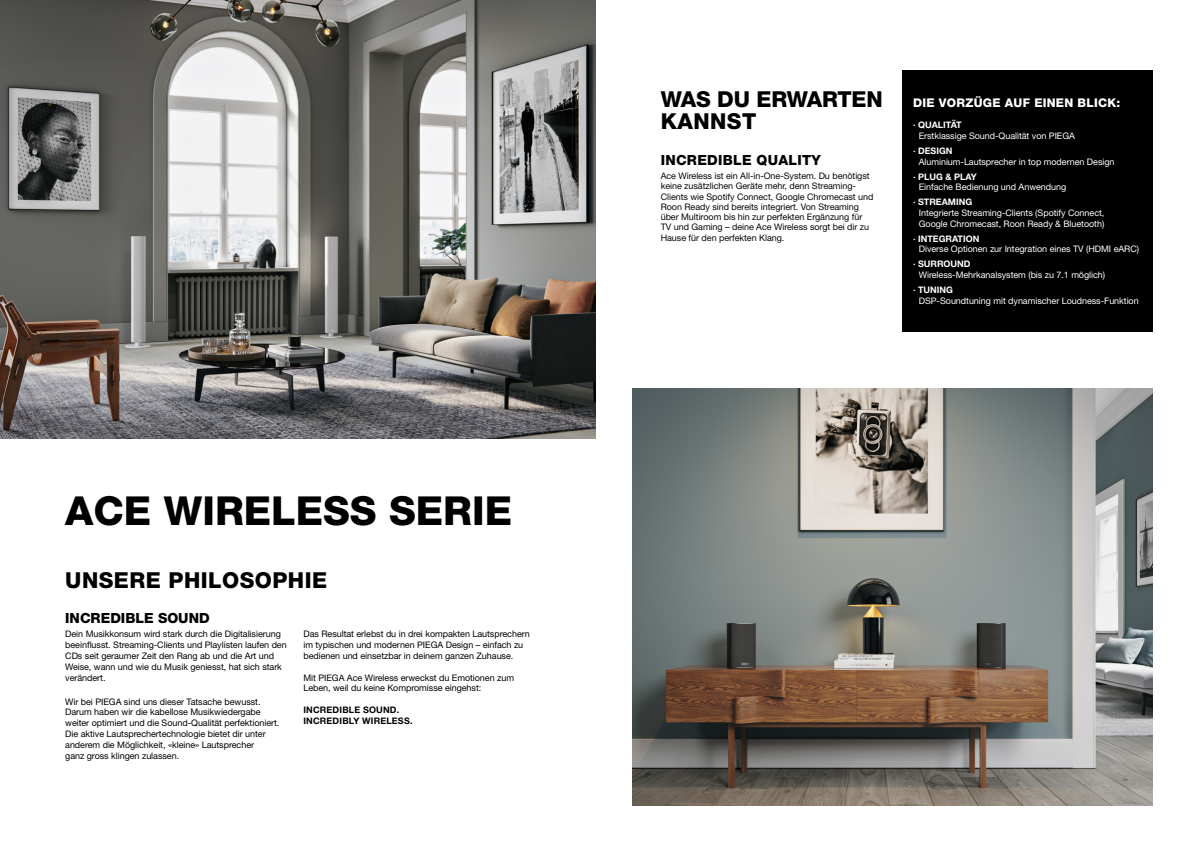
<style>
.page{position:relative;width:1191px;height:842px;background:#fff}
.page>*{position:absolute;margin:0;border:0;box-sizing:border-box;transform-origin:0 0}
.t1{font:800 40px "Helvetica Neue LT Std";color:#000}
.t2{font:800 22px/22px "Helvetica Neue LT Std";letter-spacing:-.01em;color:#000}
.t3{font:800 22px "Helvetica Neue LT Std";letter-spacing:.02em;color:#000}
.t4{font:800 14px "Helvetica Neue LT Std";letter-spacing:.02em;color:#000}
.t5{font:800 14px "Helvetica Neue LT Std";color:#000}
.t6{font:800 12px "Helvetica Neue LT Std";letter-spacing:.02em;color:#fff}
.t7{font:9px/10.8px "Helvetica Neue LT Std";letter-spacing:-.005em;color:#000}
.t8{font:9px/10.8px "Helvetica Neue LT Std";letter-spacing:-.005em;color:#fff}
.t9{font:9px/10.3px "Helvetica Neue LT Std";letter-spacing:-.005em;color:#0b0605}
.t10{font:700 9px "Helvetica Neue LT Std";color:#fff}
.t11{font:700 9px/10.8px "Helvetica Neue LT Std";letter-spacing:.02em;color:#000}
</style>
<div class="page">
<div style="left:901px;top:70px;width:251px;height:262px;background:#000"></div>
<img style="left:632px;top:388px;width:520px;height:417px">
<img style="left:0;top:0;width:595px;height:438px">
<h1 class="t1" style="left:65px;top:487px;width:448px">ACE WIRELESS SERIE</h1>
<h2 class="t3" style="left:65px;top:567px;width:263px">UNSERE PHILOSOPHIE</h2>
<h3 class="t5" style="left:65px;top:610px;width:146px">INCREDIBLE SOUND</h3>
<p class="t7" style="left:65px;top:629px;width:223px">Dein Musikkonsum wird stark durch die Digitalisierung beeinflusst. Streaming-Clients und Playlisten laufen den CDs seit geraumer Zeit den Rang ab und die Art und Weise, wann und wie du Musik geniesst, hat sich stark verändert.</p>
<p class="t7" style="left:65px;top:696px;width:216px">Wir bei PIEGA sind uns dieser Tatsache bewusst.<br>Darum haben wir die kabellose Musikwiedergabe weiter optimiert und die Sound-Qualität perfektioniert.<br>Die aktive Lautsprechertechnologie bietet dir unter anderem die Möglichkeit, «kleine» Lautsprecher<br>ganz gross klingen zulassen.</p>
<p class="t7" style="left:303px;top:629px;width:228px">Das Resultat erlebst du in drei kompakten Lautsprechern im typischen und modernen PIEGA Design – einfach zu bedienen und einsetzbar in deinem ganzen Zuhause.</p>
<p class="t7" style="left:303px;top:672px;width:212px">Mit PIEGA Ace Wireless erweckst du Emotionen zum<br>Leben, weil du keine Kompromisse eingehst:</p>
<p class="t11" style="left:303px;top:704px;width:111px">INCREDIBLE SOUND.<br>INCREDIBLY WIRELESS.</p>
<h2 class="t2" style="left:660px;top:88px;width:223px">WAS DU ERWARTEN<br>KANNST</h2>
<h3 class="t4" style="left:660px;top:152px;width:162px">INCREDIBLE QUALITY</h3>
<p class="t9" style="left:660px;top:170px;width:214px">Ace Wireless ist ein All-in-One-System. Du benötigst keine zusätzlichen Geräte mehr, denn Streaming-Clients wie Spotify Connect, Google Chromecast und Roon Ready sind bereits integriert. Von Streaming über Multiroom bis hin zur perfekten Ergänzung für TV und Gaming – deine Ace Wireless sorgt bei dir zu Hause für den perfekten Klang.</p>
<h3 class="t6" style="left:913px;top:96px;width:209px">DIE VORZÜGE AUF EINEN BLICK:</h3>
<p class="t10" style="left:913px;top:120px;width:50px">· QUALITÄT</p>
<p class="t8" style="left:918px;top:130px;width:158px">Erstklassige Sound-Qualität von PIEGA</p>
<p class="t10" style="left:913px;top:145px;width:41px">· DESIGN</p>
<p class="t8" style="left:918px;top:156px;width:197px">Aluminium-Lautsprecher in top modernen Design</p>
<p class="t10" style="left:913px;top:171px;width:65px">· PLUG &amp; PLAY</p>
<p class="t8" style="left:918px;top:182px;width:149px">Einfache Bedienung und Anwendung</p>
<p class="t10" style="left:913px;top:196px;width:61px">· STREAMING</p>
<p class="t8" style="left:918px;top:207px;width:187px">Integrierte Streaming-Clients (Spotify Connect,<br>Google Chromecast, Roon Ready &amp; Bluetooth)</p>
<p class="t10" style="left:913px;top:233px;width:68px">· INTEGRATION</p>
<p class="t8" style="left:918px;top:244px;width:222px">Diverse Optionen zur Integration eines TV (HDMI eARC)</p>
<p class="t10" style="left:913px;top:258px;width:59px">· SURROUND</p>
<p class="t8" style="left:918px;top:269px;width:188px">Wireless-Mehrkanalsystem (bis zu 7.1 möglich)</p>
<p class="t10" style="left:913px;top:284px;width:41px">· TUNING</p>
<p class="t8" style="left:918px;top:295px;width:221px">DSP-Soundtuning mit dynamischer Loudness-Funktion</p>
</div>
